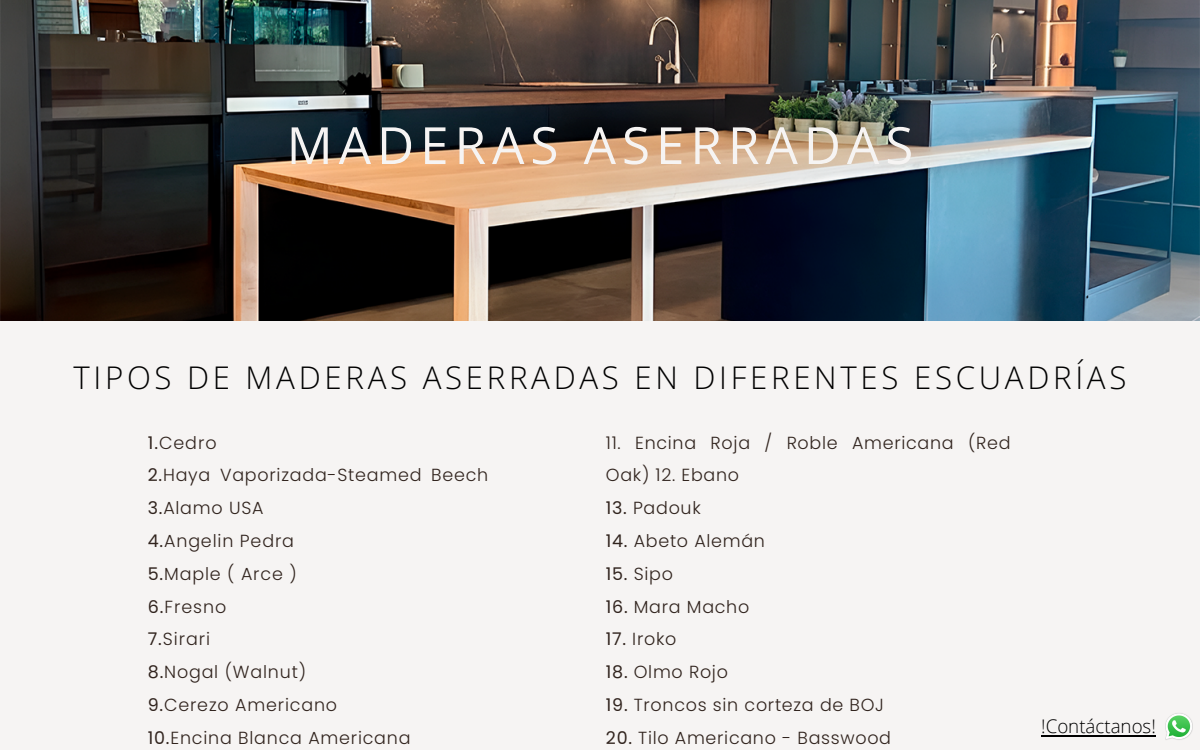
<style>
.page{position:relative;width:1200px;height:750px;background:#f6f4f3}
.page>*{position:absolute;margin:0;border:0;box-sizing:border-box;transform-origin:0 0}
.t1{font:51.25px "Open Sans";letter-spacing:.115em;color:#f6f4f3}
.t2{font:300 31.25px "Open Sans";letter-spacing:.12em;color:#000}
.t3{font:300 18.75px "Open Sans";color:#000}
.t4{font:300 17.5px/32.8px "Poppins";letter-spacing:.04em;color:#31241e}
.s1{font-weight:400}
</style>
<div class="page">
<img style="left:0;top:0;width:1200px;height:321px">
<img style="left:1165px;top:713px;width:27px;height:27px">
<hr style="left:1041px;top:735px;width:115px;height:2px;background:#000">
<h1 class="t1" style="left:287px;top:109px;width:628px">MADERAS ASERRADAS</h1>
<h2 class="t2" style="left:73px;top:356px;width:1055px">TIPOS DE MADERAS ASERRADAS EN DIFERENTES ESCUADRÍAS</h2>
<p class="t4" style="left:148px;top:426px;width:342px"><span class="s1">1.</span>Cedro<br><span class="s1">2.</span>Haya Vaporizada-Steamed Beech<br><span class="s1">3.</span>Alamo USA<br><span class="s1">4.</span>Angelin Pedra<br><span class="s1">5.</span>Maple ( Arce )<br><span class="s1">6.</span>Fresno<br><span class="s1">7.</span>Sirari<br><span class="s1">8.</span>Nogal (Walnut)<br><span class="s1">9.</span>Cerezo Americano<br><span class="s1">10.</span>Encina Blanca Americana</p>
<p class="t4" style="left:606px;top:426px;width:406px">11. Encina Roja / Roble Americana (Red<br>Oak) 12. Ebano</p>
<p class="t4" style="left:606px;top:492px;width:96px"><span class="s1">13.</span> Padouk</p>
<p class="t4" style="left:606px;top:524px;width:161px"><span class="s1">14.</span> Abeto Alemán</p>
<p class="t4" style="left:606px;top:557px;width:69px"><span class="s1">15.</span> Sipo</p>
<p class="t4" style="left:606px;top:590px;width:145px"><span class="s1">16.</span> Mara Macho</p>
<p class="t4" style="left:606px;top:623px;width:72px"><span class="s1">17.</span> Iroko</p>
<p class="t4" style="left:606px;top:656px;width:124px"><span class="s1">18.</span> Olmo Rojo</p>
<p class="t4" style="left:606px;top:689px;width:280px"><span class="s1">19.</span> Troncos sin corteza de BOJ</p>
<p class="t4" style="left:606px;top:721px;width:287px"><span class="s1">20.</span> Tilo Americano - Basswood</p>
<p class="t3" style="left:1041px;top:713px;width:116px">!Contáctanos!</p>
</div>
